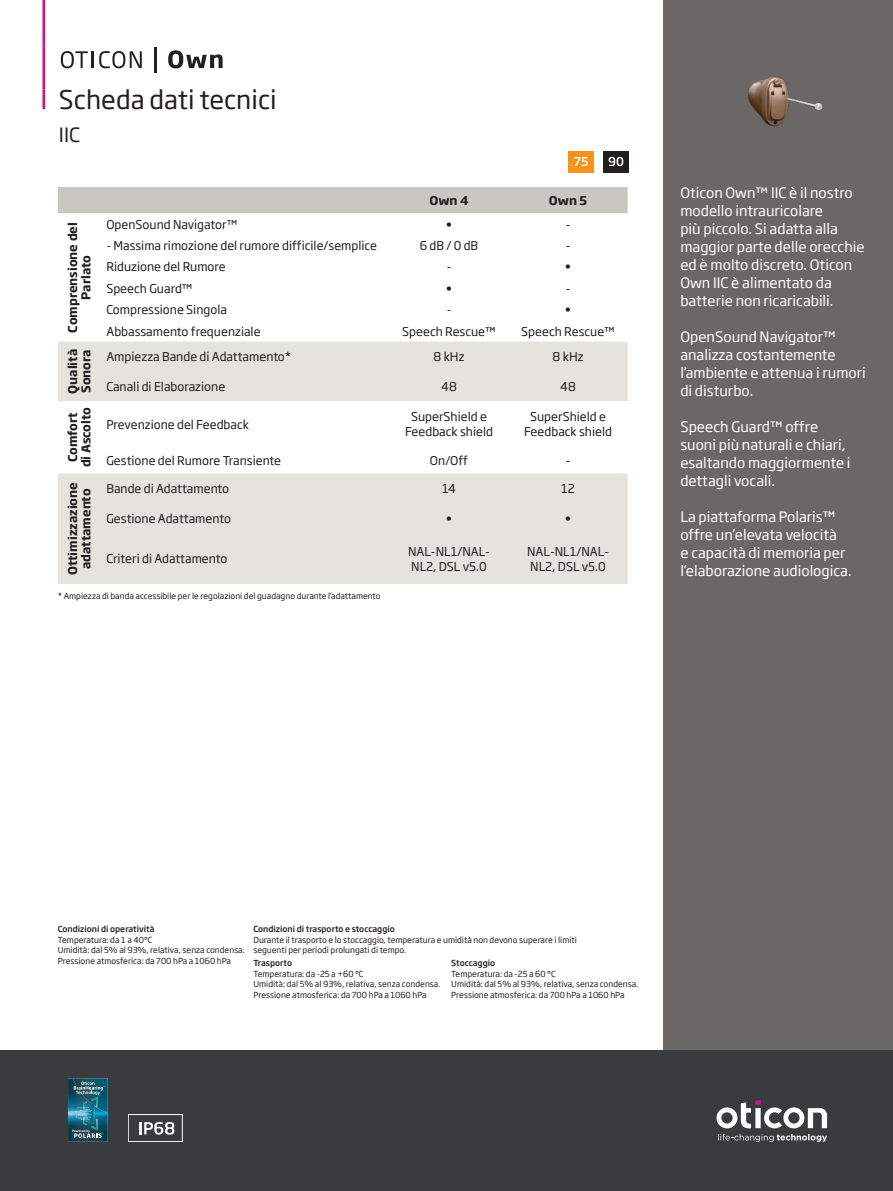
<style>
.page{position:relative;width:893px;height:1191px;background:#fff}
.page>*{position:absolute;margin:0;border:0;box-sizing:border-box;transform-origin:0 0}
.t1{font:25.5px "Soho Gothic Pro";color:#231f20}
.t2{font:19.5px "Soho Gothic Pro";color:#231f20}
.t3{font:14.25px/18px "Soho Gothic Pro";color:#fff}
.t4{font:12px/15px "Soho Gothic Pro";color:#231f20;text-align:center}
.t5{font:700 12px/13.5px "Soho Gothic Pro";color:#231f20;text-align:center}
.t6{font:8.25px/10.5px "Soho Gothic Pro";color:#231f20}
.t7{font:500 8.25px "Soho Gothic Pro";color:#231f20}
</style>
<div class="page">
<div style="left:663px;top:0;width:230px;height:1191px;background:#6b6766"></div>
<div style="left:0;top:1050px;width:893px;height:141px;background:#3a3b3c"></div>
<img style="left:69px;top:1141px;width:38px;height:1px">
<img style="left:68px;top:1137px;width:40px;height:4px">
<svg style="left:68px;top:1078px;width:40px;height:59px"></svg>
<svg style="left:716px;top:1099px;width:111px;height:42px"></svg>
<hr style="left:43px;top:0;width:2px;height:47px;background:#c5168c">
<hr style="left:43px;top:47px;width:2px;height:42px;background:#c5168c">
<hr style="left:43px;top:89px;width:2px;height:20px;background:#c5168c">
<svg style="left:61px;top:51px;width:81px;height:17px"></svg>
<hr style="left:155px;top:47px;width:2px;height:25px;background:#231f20">
<svg style="left:168px;top:50px;width:55px;height:18px"></svg>
<div style="left:58px;top:187px;width:570px;height:26px;background:#c9c7c2"></div>
<svg style="left:58px;top:341px;width:570px;height:243px;fill:#e6e2de"></svg>
<div style="left:128px;top:1114px;width:55px;height:27px;border:1px solid #fff"></div>
<svg style="left:139px;top:1122px;width:35px;height:12px"></svg>
<div style="left:603px;top:151px;width:26px;height:21px;background:#231f20"></div>
<svg style="left:609px;top:157px;width:14px;height:9px"></svg>
<div style="left:568px;top:151px;width:26px;height:21px;background:#f7931d"></div>
<svg style="left:574px;top:157px;width:14px;height:9px"></svg>
<img style="left:748px;top:77px;width:75px;height:50px">
<h1 class="t1" style="left:59px;top:80px;width:219px">Scheda dati tecnici</h1>
<h2 class="t2" style="left:59px;top:119px;width:23px">IIC</h2>
<h3 class="t5" style="left:429px;top:193px;width:41px">Own 4</h3>
<h3 class="t5" style="left:549px;top:193px;width:40px">Own 5</h3>
<h3 class="t5" style="left:65px;top:333px;width:112px;rotate:-90deg">Comprensione del<br>Parlato</h3>
<h3 class="t4" style="left:106px;top:216px;width:132px">OpenSound Navigator™</h3>
<h3 class="t4" style="left:446px;top:216px;width:8px">•</h3>
<h3 class="t4" style="left:566px;top:216px;width:6px">-</h3>
<h3 class="t4" style="left:106px;top:237px;width:272px">- Massima rimozione del rumore difficile/semplice</h3>
<h3 class="t4" style="left:420px;top:237px;width:60px">6 dB / 0 dB</h3>
<h3 class="t4" style="left:566px;top:237px;width:6px">-</h3>
<h3 class="t4" style="left:106px;top:259px;width:121px">Riduzione del Rumore</h3>
<h3 class="t4" style="left:447px;top:259px;width:6px">-</h3>
<h3 class="t4" style="left:565px;top:259px;width:8px">•</h3>
<h3 class="t4" style="left:106px;top:280px;width:88px">Speech Guard™</h3>
<h3 class="t4" style="left:446px;top:280px;width:8px">•</h3>
<h3 class="t4" style="left:566px;top:280px;width:6px">-</h3>
<h3 class="t4" style="left:106px;top:302px;width:122px">Compressione Singola</h3>
<h3 class="t4" style="left:447px;top:302px;width:6px">-</h3>
<h3 class="t4" style="left:565px;top:302px;width:8px">•</h3>
<h3 class="t4" style="left:106px;top:323px;width:156px">Abbassamento frequenziale</h3>
<h3 class="t4" style="left:402px;top:323px;width:95px">Speech Rescue™</h3>
<h3 class="t4" style="left:521px;top:323px;width:95px">Speech Rescue™</h3>
<h3 class="t5" style="left:65px;top:394px;width:46px;text-align:left;rotate:-90deg">Qualità<br>Sonora</h3>
<h3 class="t4" style="left:106px;top:348px;width:186px">Ampiezza Bande di Adattamento*</h3>
<h3 class="t4" style="left:434px;top:348px;width:32px">8 kHz</h3>
<h3 class="t4" style="left:553px;top:348px;width:32px">8 kHz</h3>
<h3 class="t4" style="left:106px;top:378px;width:120px">Canali di Elaborazione</h3>
<h3 class="t4" style="left:441px;top:378px;width:17px">48</h3>
<h3 class="t4" style="left:560px;top:378px;width:17px">48</h3>
<h3 class="t5" style="left:65px;top:467px;width:62px;rotate:-90deg">Comfort di Ascolto</h3>
<h3 class="t4" style="left:106px;top:416px;width:144px">Prevenzione del Feedback</h3>
<h3 class="t4" style="left:405px;top:408px;width:90px">SuperShield e<br>Feedback shield</h3>
<h3 class="t4" style="left:524px;top:408px;width:90px">SuperShield e<br>Feedback shield</h3>
<h3 class="t4" style="left:106px;top:452px;width:176px">Gestione del Rumore Transiente</h3>
<h3 class="t4" style="left:430px;top:452px;width:40px">On/Off</h3>
<h3 class="t4" style="left:566px;top:452px;width:6px">-</h3>
<h3 class="t5" style="left:65px;top:575px;width:95px;rotate:-90deg">Ottimizzazione adattamento</h3>
<h3 class="t4" style="left:106px;top:480px;width:124px">Bande di Adattamento</h3>
<h3 class="t4" style="left:442px;top:480px;width:15px">14</h3>
<h3 class="t4" style="left:561px;top:480px;width:15px">12</h3>
<h3 class="t4" style="left:106px;top:510px;width:126px">Gestione Adattamento</h3>
<h3 class="t4" style="left:446px;top:510px;width:8px">•</h3>
<h3 class="t4" style="left:565px;top:510px;width:8px">•</h3>
<h3 class="t4" style="left:106px;top:551px;width:123px">Criteri di Adattamento</h3>
<h3 class="t4" style="left:408px;top:543px;width:83px;text-align:left">NAL-NL1/NAL-<br>NL2, DSL v5.0</h3>
<h3 class="t4" style="left:527px;top:543px;width:83px;text-align:left">NAL-NL1/NAL-<br>NL2, DSL v5.0</h3>
<p class="t6" style="left:58px;top:590px;width:324px">* Ampiezza di banda accessibile per le regolazioni del guadagno durante l’adattamento</p>
<h3 class="t3" style="left:680px;top:183px;width:186px">Oticon Own™ IIC è il nostro modello intrauricolare<br>più piccolo. Si adatta alla maggior parte delle orecchie ed è molto discreto. Oticon<br>Own IIC è alimentato da batterie non ricaricabili.</h3>
<h3 class="t3" style="left:680px;top:327px;width:187px">OpenSound Navigator™ analizza costantemente l’ambiente e attenua i rumori di disturbo.</h3>
<h3 class="t3" style="left:680px;top:417px;width:172px">Speech Guard™ offre suoni più naturali e chiari, esaltando maggiormente i dettagli vocali.</h3>
<h3 class="t3" style="left:680px;top:507px;width:173px">La piattaforma Polaris™ offre un’elevata velocità<br>e capacità di memoria per l’elaborazione audiologica.</h3>
<p class="t7" style="left:58px;top:922px;width:98px">Condizioni di operatività</p>
<p class="t6" style="left:58px;top:934px;width:189px">Temperatura: da 1 a 40°C<br>Umidità: dal 5% al 93%, relativa, senza condensa.<br>Pressione atmosferica: da 700 hPa a 1060 hPa</p>
<p class="t7" style="left:253px;top:922px;width:143px">Condizioni di trasporto e stoccaggio</p>
<p class="t6" style="left:253px;top:934px;width:325px">Durante il trasporto e lo stoccaggio, temperatura e umidità non devono superare i limiti seguenti per periodi prolungati di tempo.</p>
<p class="t7" style="left:253px;top:956px;width:40px">Trasporto</p>
<p class="t6" style="left:253px;top:968px;width:189px">Temperatura: da -25 a +60 °C<br>Umidità: dal 5% al 93%, relativa, senza condensa.<br>Pressione atmosferica: da 700 hPa a 1060 hPa</p>
<p class="t7" style="left:451px;top:956px;width:45px">Stoccaggio</p>
<p class="t6" style="left:451px;top:968px;width:189px">Temperatura: da -25 a 60 °C<br>Umidità: dal 5% al 93%, relativa, senza condensa.<br>Pressione atmosferica: da 700 hPa a 1060 hPa</p>
</div>
